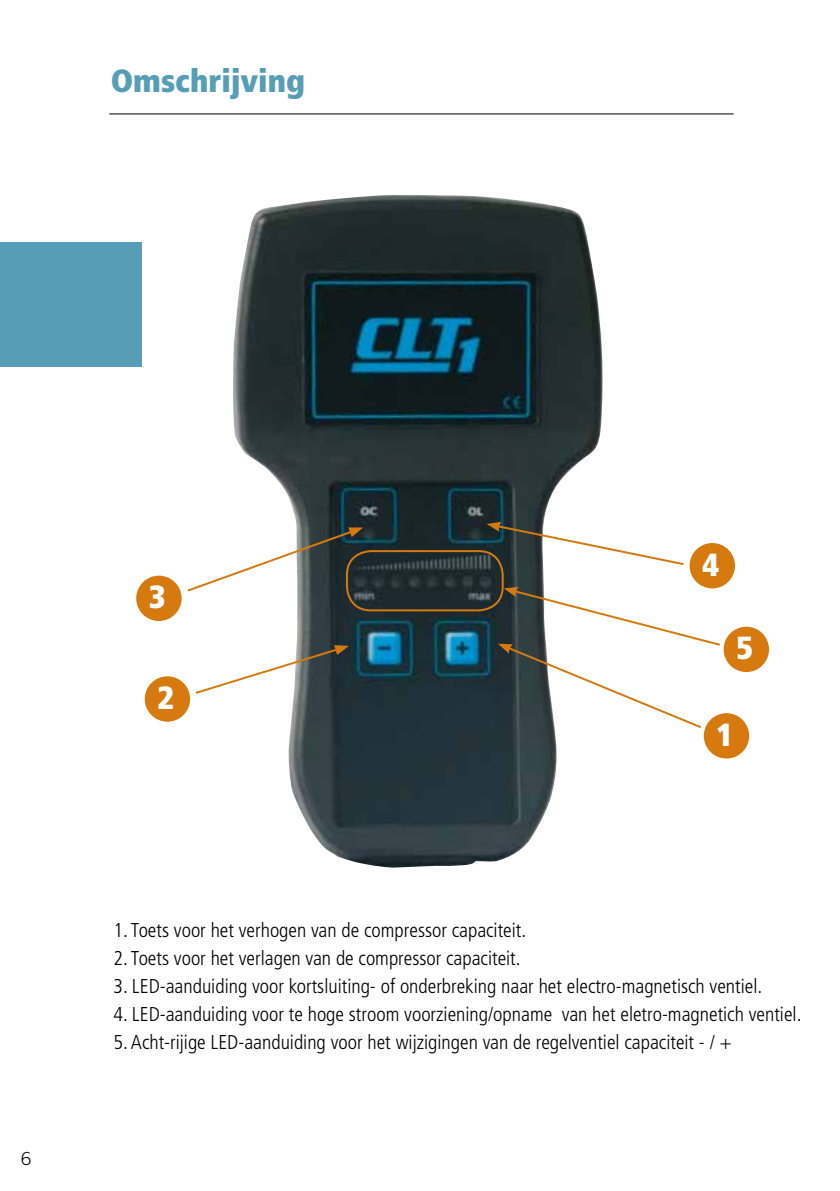
<style>
.page{position:relative;width:840px;height:1191px;background:#fff}
.page>*{position:absolute;margin:0;border:0;box-sizing:border-box;transform-origin:0 0}
.t1{font:900 condensed 32px "Frutiger";color:#569eb7}
.t2{font:900 condensed 32px "Frutiger";color:#fff}
.t3{font:300 condensed 20px "Frutiger";color:#000}
.t4{font:300 18px "Trade Gothic";color:#000}
</style>
<div class="page">
<hr style="left:109px;top:113px;width:624px;height:1px;background:#000">
<img style="left:233px;top:195px;width:369px;height:673px">
<svg style="left:187px;top:527px;width:176px;height:66px"></svg>
<svg style="left:195px;top:645px;width:154px;height:50px"></svg>
<svg style="left:486px;top:522px;width:198px;height:44px"></svg>
<svg style="left:497px;top:587px;width:223px;height:143px"></svg>
<div style="left:136px;top:575px;width:45px;height:46px;background:#d67a0f;border-radius:50%"></div>
<div style="left:145px;top:676px;width:45px;height:45px;background:#d67a0f;border-radius:50%"></div>
<div style="left:703px;top:713px;width:45px;height:45px;background:#d67a0f;border-radius:50%"></div>
<div style="left:723px;top:626px;width:45px;height:46px;background:#d67a0f;border-radius:50%"></div>
<div style="left:689px;top:543px;width:45px;height:45px;background:#d67a0f;border-radius:50%"></div>
<div style="left:0;top:242px;width:142px;height:125px;background:#569eb7"></div>
<div style="left:346px;top:550px;width:157px;height:61px;border:2px solid #d67a0f;border-radius:24px"></div>
<h1 class="t1" style="left:111px;top:61px;width:196px">Omschrijving</h1>
<p class="t4" style="left:21px;top:1148px;width:12px">6</p>
<h1 class="t2" style="left:149px;top:577px;width:18px">3</h1>
<h1 class="t2" style="left:157px;top:678px;width:18px">2</h1>
<h1 class="t2" style="left:702px;top:545px;width:18px">4</h1>
<h1 class="t2" style="left:736px;top:628px;width:18px">5</h1>
<h1 class="t2" style="left:716px;top:715px;width:18px">1</h1>
<p class="t3" style="left:113px;top:919px;width:414px">1. Toets voor het verhogen van de compressor capaciteit.</p>
<p class="t3" style="left:113px;top:947px;width:408px">2. Toets voor het verlagen van de compressor capaciteit.</p>
<p class="t3" style="left:113px;top:975px;width:650px">3. LED-aanduiding voor kortsluiting- of onderbreking naar het electro-magnetisch ventiel.</p>
<p class="t3" style="left:113px;top:1003px;width:689px">4. LED-aanduiding voor te hoge stroom voorziening/opname van het eletro-magnetich ventiel.</p>
<p class="t3" style="left:113px;top:1031px;width:619px">5. Acht-rijige LED-aanduiding voor het wijzigingen van de regelventiel capaciteit - / +</p>
</div>
